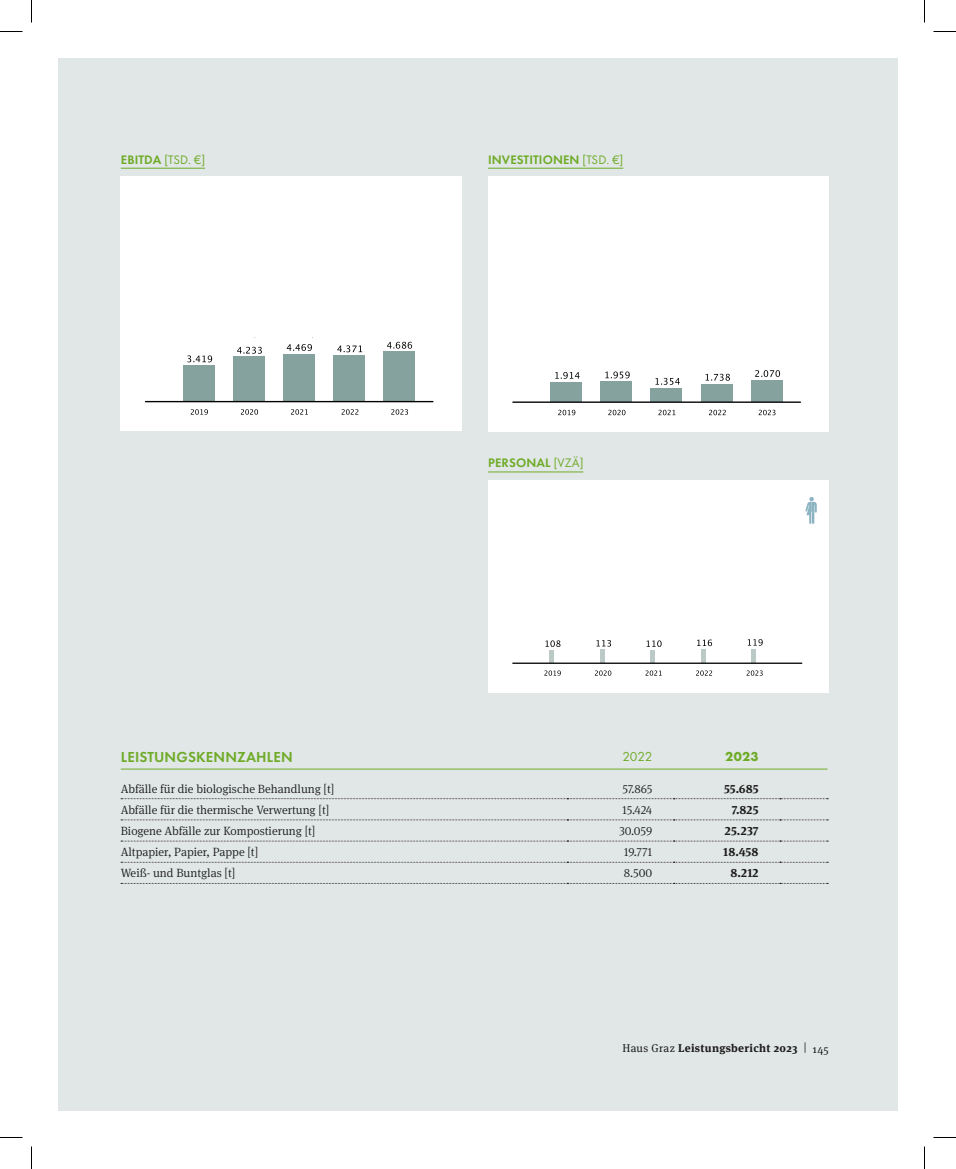
<style>
.page{position:relative;width:956px;height:1169px;background:#fff}
.page>*{position:absolute;margin:0;border:0;box-sizing:border-box;transform-origin:0 0}
.t1{font:600 15px "Futura PT";letter-spacing:.01em;color:#6fab28}
.t2{font:13.5px "Futura PT";color:#6fab28}
.t3{font:700 13.5px "Futura PT";color:#6fab28}
.t4{font:600 12.75px "Futura PT";letter-spacing:.01em;color:#6fab28}
.t5{font:12.75px "Futura PT";color:#6fab28}
.t6{font:300 12px "Meta Serif Pro";color:#1d1d1b}
.t7{font:700 12px "Meta Serif Pro";color:#1d1d1b}
.t8{font:700 11.25px "Meta Serif Pro";letter-spacing:.03em;color:#1d1d1b}
.s1{font-weight:600}
.s2{font-weight:400}
</style>
<div class="page">
<div style="left:58px;top:58px;width:839px;height:1052px;background:#e1e7e7"></div>
<svg style="left:121px;top:819px;width:707px;height:1px"></svg>
<svg style="left:121px;top:840px;width:707px;height:1px"></svg>
<svg style="left:121px;top:862px;width:707px;height:1px"></svg>
<svg style="left:121px;top:883px;width:707px;height:1px"></svg>
<hr style="left:121px;top:768px;width:446px;height:1px;background:#6fab28">
<hr style="left:567px;top:768px;width:107px;height:1px;background:#6fab28">
<hr style="left:674px;top:768px;width:106px;height:1px;background:#6fab28">
<hr style="left:780px;top:768px;width:47px;height:1px;background:#6fab28">
<svg style="left:121px;top:798px;width:707px;height:1px"></svg>
<div style="left:488px;top:480px;width:341px;height:212px;background:#fff"></div>
<hr style="left:488px;top:471px;width:95px;height:1px;background:#6fab28">
<svg style="left:805px;top:497px;width:12px;height:27px"></svg>
<div style="left:549px;top:650px;width:5px;height:12px;background:#bbcac7"></div>
<svg style="left:545px;top:640px;width:15px;height:7px"></svg>
<svg style="left:544px;top:670px;width:17px;height:6px"></svg>
<hr style="left:600px;top:649px;width:4px;height:13px;background:#bbcac7">
<svg style="left:596px;top:640px;width:15px;height:6px"></svg>
<svg style="left:595px;top:670px;width:16px;height:6px"></svg>
<hr style="left:651px;top:650px;width:4px;height:12px;background:#bbcac7">
<svg style="left:647px;top:640px;width:15px;height:7px"></svg>
<svg style="left:645px;top:670px;width:17px;height:6px"></svg>
<hr style="left:701px;top:649px;width:4px;height:13px;background:#bbcac7">
<svg style="left:697px;top:639px;width:15px;height:7px"></svg>
<svg style="left:696px;top:670px;width:16px;height:6px"></svg>
<hr style="left:752px;top:648px;width:4px;height:14px;background:#bbcac7">
<svg style="left:748px;top:639px;width:15px;height:6px"></svg>
<svg style="left:747px;top:670px;width:16px;height:6px"></svg>
<svg style="left:512px;top:662px;width:290px;height:2px"></svg>
<hr style="left:121px;top:168px;width:84px;height:1px;background:#6fab28">
<div style="left:121px;top:176px;width:341px;height:255px;background:#fff"></div>
<div style="left:183px;top:365px;width:32px;height:36px;background:#85a29e"></div>
<svg style="left:187px;top:355px;width:25px;height:7px"></svg>
<svg style="left:191px;top:409px;width:17px;height:6px"></svg>
<div style="left:233px;top:357px;width:32px;height:44px;background:#85a29e"></div>
<svg style="left:237px;top:347px;width:25px;height:7px"></svg>
<svg style="left:241px;top:409px;width:17px;height:6px"></svg>
<div style="left:283px;top:354px;width:32px;height:47px;background:#85a29e"></div>
<svg style="left:287px;top:344px;width:25px;height:7px"></svg>
<svg style="left:291px;top:409px;width:17px;height:6px"></svg>
<div style="left:333px;top:355px;width:32px;height:46px;background:#85a29e"></div>
<svg style="left:337px;top:345px;width:25px;height:7px"></svg>
<svg style="left:342px;top:409px;width:16px;height:6px"></svg>
<div style="left:383px;top:352px;width:32px;height:49px;background:#85a29e"></div>
<svg style="left:387px;top:342px;width:25px;height:7px"></svg>
<svg style="left:391px;top:409px;width:17px;height:6px"></svg>
<svg style="left:145px;top:401px;width:288px;height:1px"></svg>
<hr style="left:488px;top:168px;width:135px;height:1px;background:#6fab28">
<div style="left:488px;top:176px;width:341px;height:255px;background:#fff"></div>
<div style="left:550px;top:382px;width:32px;height:19px;background:#85a29e"></div>
<svg style="left:555px;top:372px;width:25px;height:7px"></svg>
<svg style="left:558px;top:410px;width:17px;height:5px"></svg>
<div style="left:600px;top:381px;width:32px;height:20px;background:#85a29e"></div>
<svg style="left:605px;top:371px;width:25px;height:7px"></svg>
<svg style="left:608px;top:410px;width:17px;height:5px"></svg>
<div style="left:650px;top:388px;width:32px;height:13px;background:#85a29e"></div>
<svg style="left:655px;top:378px;width:25px;height:7px"></svg>
<svg style="left:658px;top:410px;width:17px;height:5px"></svg>
<div style="left:701px;top:384px;width:31px;height:17px;background:#85a29e"></div>
<svg style="left:706px;top:374px;width:24px;height:7px"></svg>
<svg style="left:709px;top:410px;width:17px;height:5px"></svg>
<div style="left:751px;top:380px;width:32px;height:21px;background:#85a29e"></div>
<svg style="left:755px;top:370px;width:25px;height:7px"></svg>
<svg style="left:759px;top:410px;width:16px;height:5px"></svg>
<svg style="left:512px;top:401px;width:289px;height:2px"></svg>
<svg style="left:0;top:31px;width:22px;height:1px"></svg>
<svg style="left:933px;top:31px;width:23px;height:1px"></svg>
<svg style="left:0;top:1137px;width:22px;height:1px"></svg>
<svg style="left:933px;top:1137px;width:23px;height:1px"></svg>
<svg style="left:31px;top:0;width:1px;height:23px"></svg>
<svg style="left:31px;top:1146px;width:1px;height:23px"></svg>
<svg style="left:924px;top:0;width:1px;height:23px"></svg>
<svg style="left:924px;top:1146px;width:1px;height:23px"></svg>
<p class="t5" style="left:121px;top:152px;width:86px"><span class="s1">EBITDA</span> [TSD. €]</p>
<p class="t4" style="left:488px;top:151px;width:137px">INVESTITIONEN <span class="s2">[TSD. €]</span></p>
<p class="t4" style="left:488px;top:455px;width:97px">PERSONAL <span class="s2">[VZÄ]</span></p>
<p class="t1" style="left:121px;top:747px;width:173px">LEISTUNGSKENNZAHLEN</p>
<p class="t2" style="left:622px;top:749px;width:31px">2022</p>
<p class="t3" style="left:725px;top:748px;width:35px">2023</p>
<p class="t6" style="left:121px;top:780px;width:215px">Abfälle für die biologische Behandlung [t]</p>
<p class="t6" style="left:622px;top:780px;width:31px">57.865</p>
<p class="t7" style="left:724px;top:779px;width:36px">55.685</p>
<p class="t6" style="left:121px;top:801px;width:210px">Abfälle für die thermische Verwertung [t]</p>
<p class="t6" style="left:622px;top:801px;width:32px">15.424</p>
<p class="t7" style="left:732px;top:800px;width:28px">7.825</p>
<p class="t6" style="left:121px;top:822px;width:196px">Biogene Abfälle zur Kompostierung [t]</p>
<p class="t6" style="left:619px;top:822px;width:35px">30.059</p>
<p class="t7" style="left:725px;top:821px;width:35px">25.237</p>
<p class="t6" style="left:121px;top:843px;width:139px">Altpapier, Papier, Pappe [t]</p>
<p class="t6" style="left:624px;top:843px;width:30px">19.771</p>
<p class="t7" style="left:723px;top:842px;width:37px">18.458</p>
<p class="t6" style="left:121px;top:864px;width:116px">Weiß- und Buntglas [t]</p>
<p class="t6" style="left:624px;top:864px;width:30px">8.500</p>
<p class="t7" style="left:730px;top:863px;width:30px">8.212</p>
<p class="t8" style="left:622px;top:1039px;width:208px"><span class="s2">Haus Graz</span> Leistungsbericht 2023 <span class="s2">| 145</span></p>
</div>
